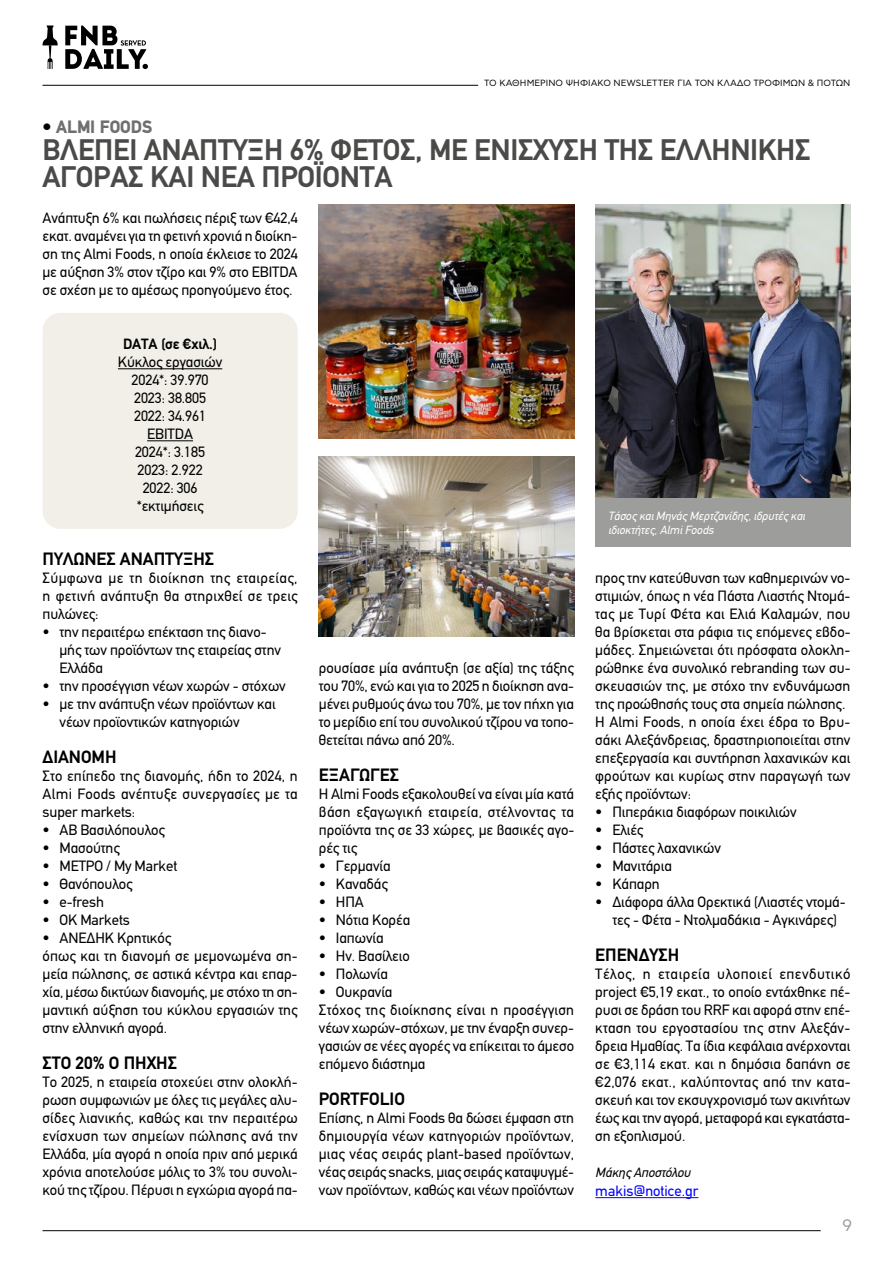
<style>
.page{position:relative;width:893px;height:1263px;background:#fff}
.page>*{position:absolute;margin:0;border:0;box-sizing:border-box;transform-origin:0 0}
.t1{font:700 30px/27px "PF Din Text";letter-spacing:-.01em;color:#4a4a49}
.t2{font:700 18px "PF Din Text";color:#000}
.t3{font:900 18px "PF Din Text";color:#706f6f}
.t4{font:16.5px "CF Asty Std";color:#9d9d9c}
.t5{font:15px/18px "PF Din Text";letter-spacing:-.005em;color:#000;text-align:justify}
.t6{font:15px "PF Din Text";color:#00f}
.t7{font:700 15px "PF Din Text";letter-spacing:-.005em;color:#000}
.t8{font:italic 13.5px "PF Din Text";letter-spacing:-.005em;color:#000}
.t9{font:italic 12px/14.4px "PF Din Text";color:#fff}
.t10{font:9px "CF Asty Std";color:#000}
.s1{color:#000}
</style>
<div class="page">
<svg style="left:43px;top:26px;width:15px;height:43px"></svg>
<svg style="left:65px;top:26px;width:83px;height:43px"></svg>
<hr style="left:43px;top:85px;width:435px;height:1px;background:#000">
<hr style="left:43px;top:1230px;width:778px;height:1px;background:#000">
<div style="left:43px;top:313px;width:255px;height:216px;background:#f1efe7;border-radius:18px"></div>
<hr style="left:118px;top:368px;width:104px;height:1px;background:#000">
<hr style="left:147px;top:440px;width:46px;height:1px;background:#000">
<hr style="left:595px;top:1197px;width:103px;height:1px;background:#00f">
<img style="left:319px;top:205px;width:255px;height:234px">
<img style="left:595px;top:205px;width:255px;height:293px">
<img style="left:319px;top:457px;width:255px;height:180px">
<div style="left:595px;top:498px;width:255px;height:49px;background:#9d9d9c"></div>
<p class="t10" style="left:484px;top:78px;width:368px">ΤΟ ΚΑΘΗΜΕΡΙΝΌ ΨΗΦΙΑΚΌ NEWSLETTER ΓΙΑ ΤΟΝ ΚΛΆΔΟ ΤΡΟΦΊ ΜΩΝ &amp; ΠΟΤΏΝ</p>
<p class="t3" style="left:43px;top:116px;width:111px"><span class="s1">•</span> ALMI FOODS</p>
<h1 class="t1" style="left:43px;top:136px;width:769px">ΒΛΈΠΕΙ ΑΝΆΠΤΥΞΗ 6% ΦΈΤΟΣ, ΜΕ ΕΝΊΣΧΥΣΗ ΤΗΣ ΕΛΛΗΝΙΚΉΣ<br>ΑΓΟΡΆΣ ΚΑΙ ΝΈΑ ΠΡΟΪΌΝΤΑ</h1>
<p class="t5" style="left:43px;top:209px;width:257px">Ανάπτυξη 6% και πωλήσεις πέριξ των €42,4 εκατ. αναμένει για τη φετινή χρονιά η διοίκη&shy;ση της Almi Foods, η οποία έκλεισε το 2024 με αύξηση 3% στον τζίρο και 9% στο EBITDA σε σχέση με το αμέσως προηγούμενο έτος.</p>
<p class="t7" style="left:123px;top:335px;width:96px">DATA (σε €χιλ.)</p>
<p class="t5" style="left:118px;top:353px;width:106px;text-align:center">Κύκλος εργασιών<br>2024*: 39.970<br>2023: 38.805<br>2022: 34.961<br>EBITDA<br>2024*: 3.185<br>2023: 2.922<br>2022: 306 *εκτιμήσεις</p>
<p class="t2" style="left:43px;top:548px;width:173px">ΠΥΛΩΝΕΣ ΑΝΑΠΤΥΞΗΣ</p>
<p class="t5" style="left:43px;top:569px;width:257px">Σύμφωνα με τη διοίκηση της εταιρείας, η φετινή ανάπτυξη θα στηριχθεί σε τρεις πυλώνες:</p>
<p class="t5" style="left:60px;top:623px;width:223px;text-align:left;text-indent:-17px">• την περαιτέρω επέκταση της διανο&shy;μής των προϊόντων της εταιρείας στην<br>Ελλάδα</p>
<p class="t5" style="left:43px;top:677px;width:245px">• την προσέγγιση νέων χωρών - στόχων</p>
<p class="t5" style="left:60px;top:695px;width:218px;text-indent:-17px">• με την ανάπτυξη νέων προϊόντων και νέων προϊοντικών κατηγοριών</p>
<p class="t2" style="left:43px;top:746px;width:75px">ΔΙΑΝΟΜΗ</p>
<p class="t5" style="left:43px;top:767px;width:257px">Στο επίπεδο της διανομής, ήδη το 2024, η Almi Foods ανέπτυξε συνεργασίες με τα super markets:</p>
<p class="t5" style="left:43px;top:821px;width:124px">• ΑΒ Βασιλόπουλος</p>
<p class="t5" style="left:43px;top:839px;width:79px">• Μασούτης</p>
<p class="t5" style="left:43px;top:857px;width:136px">• ΜΕΤΡΟ / My Market</p>
<p class="t5" style="left:43px;top:875px;width:92px">• Θανόπουλος</p>
<p class="t5" style="left:43px;top:893px;width:63px">• e-fresh</p>
<p class="t5" style="left:43px;top:911px;width:89px">• ΟΚ Markets</p>
<p class="t5" style="left:43px;top:929px;width:257px;text-align:left">• ΑΝΕΔΗΚ Κρητικός<br>όπως και τη διανομή σε μεμονωμένα ση&shy;μεία πώλησης, σε αστικά κέντρα και επαρ&shy;χία, μέσω δικτύων διανομής, με στόχο τη ση&shy;μαντική αύξηση του κύκλου εργασιών της στην ελληνική αγορά.</p>
<p class="t2" style="left:43px;top:1052px;width:136px">ΣΤΟ 20% Ο ΠΗΧΗΣ</p>
<p class="t5" style="left:43px;top:1073px;width:257px">Το 2025, η εταιρεία στοχεύει στην ολοκλή&shy;ρωση συμφωνιών με όλες τις μεγάλες αλυ&shy;σίδες λιανικής, καθώς και την περαιτέρω ενίσχυση των σημείων πώλησης ανά την Ελλάδα, μία αγορά η οποία πριν από μερικά χρόνια αποτελούσε μόλις το 3% του συνολι&shy;κού της τζίρου. Πέρυσι η εγχώρια αγορά πα-</p>
<p class="t5" style="left:319px;top:659px;width:257px">ρουσίασε μία ανάπτυξη (σε αξία) της τάξης του 70%, ενώ και για το 2025 η διοίκηση ανα&shy;μένει ρυθμούς άνω του 70%, με τον πήχη για το μερίδιο επί του συνολικού τζίρου να τοπο&shy;θετείται πάνω από 20%.</p>
<p class="t2" style="left:319px;top:764px;width:82px">ΕΞΑΓΩΓΕΣ</p>
<p class="t5" style="left:319px;top:785px;width:257px">Η Almi Foods εξακολουθεί να είναι μία κατά βάση εξαγωγική εταιρεία, στέλνοντας τα προϊόντα της σε 33 χώρες, με βασικές αγο&shy;ρές τις</p>
<p class="t5" style="left:319px;top:857px;width:73px">• Γερμανία</p>
<p class="t5" style="left:319px;top:875px;width:70px">• Καναδάς</p>
<p class="t5" style="left:319px;top:893px;width:46px">• ΗΠΑ</p>
<p class="t5" style="left:319px;top:911px;width:93px">• Νότια Κορέα</p>
<p class="t5" style="left:319px;top:929px;width:66px">• Ιαπωνία</p>
<p class="t5" style="left:319px;top:947px;width:92px">• Ην. Βασίλειο</p>
<p class="t5" style="left:319px;top:965px;width:71px">• Πολωνία</p>
<p class="t5" style="left:319px;top:983px;width:257px;text-align:left">• Ουκρανία<br>Στόχος της διοίκησης είναι η προσέγγιση νέων χωρών-στόχων, με την έναρξη συνερ&shy;γασιών σε νέες αγορές να επίκειται το άμεσο επόμενο διάστημα</p>
<p class="t2" style="left:319px;top:1088px;width:88px">PORTFOLIO</p>
<p class="t5" style="left:319px;top:1109px;width:257px">Επίσης, η Almi Foods θα δώσει έμφαση στη δημιουργία νέων κατηγοριών προϊόντων, μιας νέας σειράς plant-based προϊόντων, νέας σειράς snacks, μιας σειράς καταψυγμέ&shy;νων προϊόντων, καθώς και νέων προϊόντων</p>
<p class="t9" style="left:608px;top:508px;width:198px">Τάσος και Μηνάς Μερτζανίδης, ιδρυτές και ιδιοκτήτες, Almi Foods</p>
<p class="t5" style="left:595px;top:569px;width:257px;text-align:left">προς την κατεύθυνση των καθημερινών νο&shy;στιμιών, όπως η νέα Πάστα Λιαστής Ντομά&shy;τας με Τυρί Φέτα και Ελιά Καλαμών, που θα βρίσκεται στα ράφια τις επόμενες εβδο&shy;μάδες. Σημειώνεται ότι πρόσφατα ολοκλη&shy;ρώθηκε ένα συνολικό rebranding των συ&shy;σκευασιών της, με στόχο την ενδυνάμωση της προώθησής τους στα σημεία πώλησης.<br>Η Almi Foods, η οποία έχει έδρα το Βρυ&shy;σάκι Αλεξάνδρειας, δραστηριοποιείται στην επεξεργασία και συντήρηση λαχανικών και φρούτων και κυρίως στην παραγωγή των εξής προϊόντων:</p>
<p class="t5" style="left:595px;top:803px;width:203px">• Πιπεράκια διαφόρων ποικιλιών</p>
<p class="t5" style="left:595px;top:821px;width:50px">• Ελιές</p>
<p class="t5" style="left:595px;top:839px;width:127px">• Πάστες λαχανικών</p>
<p class="t5" style="left:595px;top:857px;width:78px">• Μανιτάρια</p>
<p class="t5" style="left:595px;top:875px;width:66px">• Κάπαρη</p>
<p class="t5" style="left:595px;top:893px;width:252px;text-align:center">• Διάφορα άλλα Ορεκτικά (Λιαστές ντομά&shy;τες - Φέτα - Ντολμαδάκια - Αγκινάρες)</p>
<p class="t2" style="left:595px;top:944px;width:85px">ΕΠΕΝΔΥΣΗ</p>
<p class="t5" style="left:595px;top:965px;width:257px">Τέλος, η εταιρεία υλοποιεί επενδυτικό project €5,19 εκατ., το οποίο εντάχθηκε πέ&shy;ρυσι σε δράση του RRF και αφορά στην επέ&shy;κταση του εργοστασίου της στην Αλεξάν&shy;δρεια Ημαθίας. Τα ίδια κεφάλαια ανέρχονται σε €3,114 εκατ. και η δημόσια δαπάνη σε €2,076 εκατ., καλύπτοντας από την κατα&shy;σκευή και τον εκσυγχρονισμό των ακινήτων έως και την αγορά, μεταφορά και εγκατάστα&shy;ση εξοπλισμού.</p>
<p class="t8" style="left:595px;top:1164px;width:97px">Μάκης Αποστόλου</p>
<p class="t6" style="left:595px;top:1182px;width:105px">makis@notice.gr</p>
<p class="t4" style="left:842px;top:1216px;width:12px">9</p>
</div>
